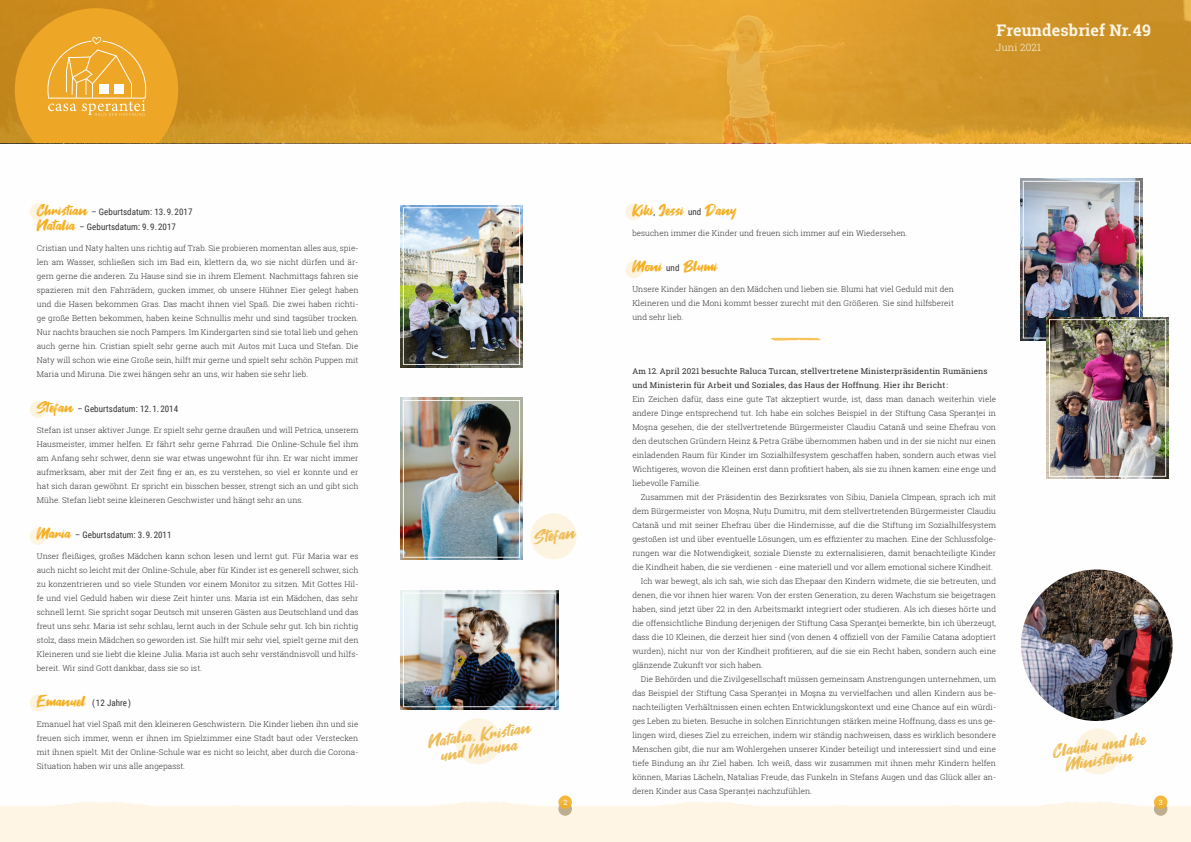
<style>
.page{position:relative;width:1191px;height:842px;background:#fff}
.page>*{position:absolute;margin:0;border:0;box-sizing:border-box;transform-origin:0 0}
.t1{font:17px/15px "Fontjek";color:#edbc56;text-align:center}
.t2{font:700 16px "Roboto Slab";letter-spacing:.01em;color:#fdf5e4}
.t3{font:15px "Fontjek";letter-spacing:.015em;color:#f4af23}
.t4{font:300 10px "Roboto Slab";letter-spacing:.015em;color:#fdf5e4}
.t5{font:9px/15px "Roboto Condensed";letter-spacing:.005em;color:#313131}
.t6{font:300 8px/14px "Roboto Slab";letter-spacing:.005em;color:#313131;text-align:justify}
.t7{font:8px/14px "Roboto Slab";letter-spacing:.02em;color:#2f2f2f}
.t8{font:7.3px "Roboto Slab";color:#fff}
.s1{font-family:"Fontjek";font-size:15px;color:#f4af23}
.s2{font-family:"Roboto Condensed";font-size:9px;color:#313131}
</style>
<div class="page">
<div style="left:30px;top:694px;width:17px;height:17px;background:#fcf3e0;border-radius:50%"></div>
<div style="left:0;top:807px;width:595px;height:35px;background:#fef5e4"></div>
<div style="left:30px;top:528px;width:17px;height:17px;background:#fcf3e0;border-radius:50%"></div>
<div style="left:30px;top:401px;width:17px;height:17px;background:#fcf3e0;border-radius:50%"></div>
<div style="left:30px;top:203px;width:17px;height:17px;background:#fcf3e0;border-radius:50%"></div>
<div style="left:0;top:0;width:596px;height:143px;background:linear-gradient(to right,#c8861a,#e3a027)"></div>
<img style="left:401px;top:205px;width:121px;height:162px">
<svg style="left:558px;top:795px;width:14px;height:14px"></svg>
<img style="left:401px;top:398px;width:121px;height:162px">
<div style="left:403px;top:400px;width:117px;height:158px;border:1px solid #fff"></div>
<svg style="left:15px;top:8px;width:163px;height:135px;background:#e8a52e"></svg>
<img style="left:401px;top:591px;width:157px;height:118px">
<div style="left:403px;top:593px;width:153px;height:114px;border:1px solid #fff"></div>
<div style="left:403px;top:207px;width:117px;height:158px;border:1px solid #fff"></div>
<div style="left:530px;top:513px;width:46px;height:46px;background:#fcf3e0;border-radius:50%"></div>
<div style="left:455px;top:718px;width:46px;height:46px;background:#fcf3e0;border-radius:50%"></div>
<div style="left:595px;top:0;width:596px;height:842px;background:#fefefe"></div>
<div style="left:625px;top:203px;width:17px;height:17px;background:#fcf3e0;border-radius:50%"></div>
<svg style="left:596px;top:0;width:595px;height:143px;background:#d99c2d"></svg>
<svg style="left:770px;top:338px;width:50px;height:3px"></svg>
<svg style="left:0;top:802px;width:1191px;height:14px"></svg>
<div style="left:595px;top:807px;width:596px;height:35px;background:#fef5e4"></div>
<svg style="left:1153px;top:802px;width:14px;height:14px"></svg>
<svg style="left:1153px;top:795px;width:14px;height:14px"></svg>
<div style="left:625px;top:261px;width:17px;height:17px;background:#fcf3e0;border-radius:50%"></div>
<img style="left:1020px;top:179px;width:122px;height:162px">
<div style="left:1023px;top:181px;width:116px;height:157px;border:1px solid #fff"></div>
<img style="left:1046px;top:317px;width:122px;height:162px">
<div style="left:1049px;top:319px;width:117px;height:158px;border:1px solid #fff"></div>
<img style="left:1021px;top:569px;width:151px;height:152px;border-radius:76px">
<div style="left:1075px;top:728px;width:46px;height:46px;background:#fcf3e0;border-radius:50%"></div>
<p class="t5" style="left:37px;top:204px;width:157px"><span class="s1">Christian</span> – Geburtsdatum: 13.9.2017<br><span class="s1">Natalia</span> – Geburtsdatum: 9.9.2017</p>
<p class="t6" style="left:37px;top:241px;width:323px">Cristian und Naty halten uns richtig auf Trab. Sie probieren momentan alles aus, spie&shy;len am Wasser, schließen sich im Bad ein, klettern da, wo sie nicht dürfen und är&shy;gern gerne die anderen. Zu Hause sind sie in ihrem Element. Nachmittags fahren sie spazieren mit den Fahrrädern, gucken immer, ob unsere Hühner Eier gelegt haben und die Hasen bekommen Gras. Das macht ihnen viel Spaß. Die zwei haben richti&shy;ge große Betten bekommen, haben keine Schnullis mehr und sind tagsüber trocken.<br>Nur nachts brauchen sie noch Pampers. Im Kindergarten sind sie total lieb und gehen auch gerne hin. Cristian spielt sehr gerne auch mit Autos mit Luca und Stefan. Die Naty will schon wie eine Große sein, hilft mir gerne und spielt sehr schön Puppen mit Maria und Miruna. Die zwei hängen sehr an uns, wir haben sie sehr lieb.</p>
<p class="t5" style="left:37px;top:401px;width:143px"><span class="s1">Stefan</span> – Geburtsdatum: 12.1.2014</p>
<p class="t6" style="left:37px;top:423px;width:323px">Stefan ist unser aktiver Junge. Er spielt sehr gerne draußen und will Petrica, unserem Hausmeister, immer helfen. Er fährt sehr gerne Fahrrad. Die Online-Schule fiel ihm am Anfang sehr schwer, denn sie war etwas ungewohnt für ihn. Er war nicht immer aufmerksam, aber mit der Zeit fing er an, es zu verstehen, so viel er konnte und er hat sich daran gewöhnt. Er spricht ein bisschen besser, strengt sich an und gibt sich Mühe. Stefan liebt seine kleineren Geschwister und hängt sehr an uns.</p>
<p class="t5" style="left:37px;top:527px;width:136px"><span class="s1">Maria</span> – Geburtsdatum: 3.9.2011</p>
<p class="t6" style="left:37px;top:549px;width:323px">Unser fleißiges, großes Mädchen kann schon lesen und lernt gut. Für Maria war es auch nicht so leicht mit der Online-Schule, aber für Kinder ist es generell schwer, sich zu konzentrieren und so viele Stunden vor einem Monitor zu sitzen. Mit Gottes Hil&shy;fe und viel Geduld haben wir diese Zeit hinter uns. Maria ist ein Mädchen, das sehr schnell lernt. Sie spricht sogar Deutsch mit unseren Gästen aus Deutschland und das freut uns sehr. Maria ist sehr schlau, lernt auch in der Schule sehr gut. Ich bin richtig stolz, dass mein Mädchen so geworden ist. Sie hilft mir sehr viel, spielt gerne mit den Kleineren und sie liebt die kleine Julia. Maria ist auch sehr verständnisvoll und hilfs&shy;bereit. Wir sind Gott dankbar, dass sie so ist.</p>
<p class="t5" style="left:37px;top:695px;width:96px"><span class="s1">Emanuel</span> ( 12 Jahre)</p>
<p class="t6" style="left:37px;top:717px;width:323px">Emanuel hat viel Spaß mit den kleineren Geschwistern. Die Kinder lieben ihn und sie freuen sich immer, wenn er ihnen im Spielzimmer eine Stadt baut oder Verstecken mit ihnen spielt. Mit der Online-Schule war es nicht so leicht, aber durch die Corona-Situation haben wir uns alle angepasst.</p>
<h2 class="t2" style="left:996px;top:20px;width:156px">Freundesbrief Nr. 49</h2>
<p class="t4" style="left:996px;top:41px;width:47px">Juni 2021</p>
<h1 class="t1" style="left:532px;top:530px;width:43px;rotate:-8deg">Stefan</h1>
<h1 class="t1" style="left:426px;top:735px;width:105px;rotate:-8deg">Natalia, Kristian und Miruna</h1>
<p class="t8" style="left:563px;top:797px;width:6px">2</p>
<h3 class="t3" style="left:632px;top:201px;width:106px">Kiki<span class="s2">,</span> Jessi <span class="s2">und</span> Dany</h3>
<p class="t6" style="left:632px;top:226px;width:277px">besuchen immer die Kinder und freuen sich immer auf ein Wiedersehen.</p>
<h3 class="t3" style="left:632px;top:257px;width:86px">Moni <span class="s2">und</span> Blumi</h3>
<p class="t6" style="left:632px;top:282px;width:323px">Unsere Kinder hängen an den Mädchen und lieben sie. Blumi hat viel Geduld mit den Kleineren und die Moni kommt besser zurecht mit den Größeren. Sie sind hilfsbereit und sehr lieb.</p>
<p class="t7" style="left:632px;top:364px;width:357px">Am 12. April 2021 besuchte Raluca Turcan, stellvertretene Ministerpräsidentin Rumäniens und Ministerin für Arbeit und Soziales, das Haus der Hoffnung. Hier ihr Bericht :</p>
<p class="t6" style="left:632px;top:392px;width:365px">Ein Zeichen dafür, dass eine gute Tat akzeptiert wurde, ist, dass man danach weiterhin viele andere Dinge entsprechend tut. Ich habe ein solches Beispiel in der Stiftung Casa Speranței in Moşna gesehen, die der stellvertretende Bürgermeister Claudiu Catană und seine Ehefrau von den deutschen Gründern Heinz &amp; Petra Gräbe übernommen haben und in der sie nicht nur einen einladenden Raum für Kinder im Sozialhilfesystem geschaffen haben, sondern auch etwas viel Wichtigeres, wovon die Kleinen erst dann profitiert haben, als sie zu ihnen kamen: eine enge und liebevolle Familie.</p>
<p class="t6" style="left:641px;top:490px;width:357px">Zusammen mit der Präsidentin des Bezirksrates von Sibiu, Daniela Cîmpean, sprach ich mit</p>
<p class="t6" style="left:632px;top:504px;width:365px">dem Bürgermeister von Moșna, Nuțu Dumitru, mit dem stellvertretenden Bürgermeister Claudiu</p>
<p class="t6" style="left:632px;top:518px;width:365px">Catană und mit seiner Ehefrau über die Hindernisse, auf die die Stiftung im Sozialhilfesystem</p>
<p class="t6" style="left:632px;top:532px;width:365px">gestoßen ist und über eventuelle Lösungen, um es effizienter zu machen. Eine der Schlussfolge-</p>
<p class="t6" style="left:632px;top:546px;width:365px">rungen war die Notwendigkeit, soziale Dienste zu externalisieren, damit benachteiligte Kinder</p>
<p class="t6" style="left:632px;top:560px;width:362px">die Kindheit haben, die sie verdienen - eine materiell und vor allem emotional sichere Kindheit.</p>
<p class="t6" style="left:641px;top:574px;width:357px">Ich war bewegt, als ich sah, wie sich das Ehepaar den Kindern widmete, die sie betreuten, und</p>
<p class="t6" style="left:632px;top:588px;width:365px">denen, die vor ihnen hier waren: Von der ersten Generation, zu deren Wachstum sie beigetragen</p>
<p class="t6" style="left:632px;top:602px;width:365px">haben, sind jetzt über 22 in den Arbeitsmarkt integriert oder studieren. Als ich dieses hörte und</p>
<p class="t6" style="left:632px;top:616px;width:365px">die offensichtliche Bindung derjenigen der Stiftung Casa Speranţei bemerkte, bin ich überzeugt,</p>
<p class="t6" style="left:632px;top:630px;width:365px">dass die 10 Kleinen, die derzeit hier sind (von denen 4 offiziell von der Familie Catana adoptiert</p>
<p class="t6" style="left:632px;top:644px;width:365px">wurden), nicht nur von der Kindheit profitieren, auf die sie ein Recht haben, sondern auch eine</p>
<p class="t6" style="left:632px;top:658px;width:132px">glänzende Zukunft vor sich haben.</p>
<p class="t6" style="left:641px;top:672px;width:357px">Die Behörden und die Zivilgesellschaft müssen gemeinsam Anstrengungen unternehmen, um</p>
<p class="t6" style="left:632px;top:686px;width:365px">das Beispiel der Stiftung Casa Speranței in Moşna zu vervielfachen und allen Kindern aus be-</p>
<p class="t6" style="left:632px;top:700px;width:365px">nachteiligten Verhältnissen einen echten Entwicklungskontext und eine Chance auf ein würdi-</p>
<p class="t6" style="left:632px;top:714px;width:365px">ges Leben zu bieten. Besuche in solchen Einrichtungen stärken meine Hoffnung, dass es uns ge-</p>
<p class="t6" style="left:632px;top:728px;width:365px">lingen wird, dieses Ziel zu erreichen, indem wir ständig nachweisen, dass es wirklich besondere</p>
<p class="t6" style="left:632px;top:742px;width:365px">Menschen gibt, die nur am Wohlergehen unserer Kinder beteiligt und interessiert sind und eine</p>
<p class="t6" style="left:632px;top:756px;width:365px">tiefe Bindung an ihr Ziel haben. Ich weiß, dass wir zusammen mit ihnen mehr Kindern helfen</p>
<p class="t6" style="left:632px;top:770px;width:365px">können, Marias Lächeln, Natalias Freude, das Funkeln in Stefans Augen und das Glück aller an-</p>
<p class="t6" style="left:632px;top:784px;width:181px">deren Kinder aus Casa Speranței nachzufühlen.</p>
<h1 class="t1" style="left:1051px;top:744px;width:95px;rotate:-8deg">Claudiu und die<br>Ministerin</h1>
<p class="t8" style="left:1158px;top:797px;width:5px">3</p>
</div>
